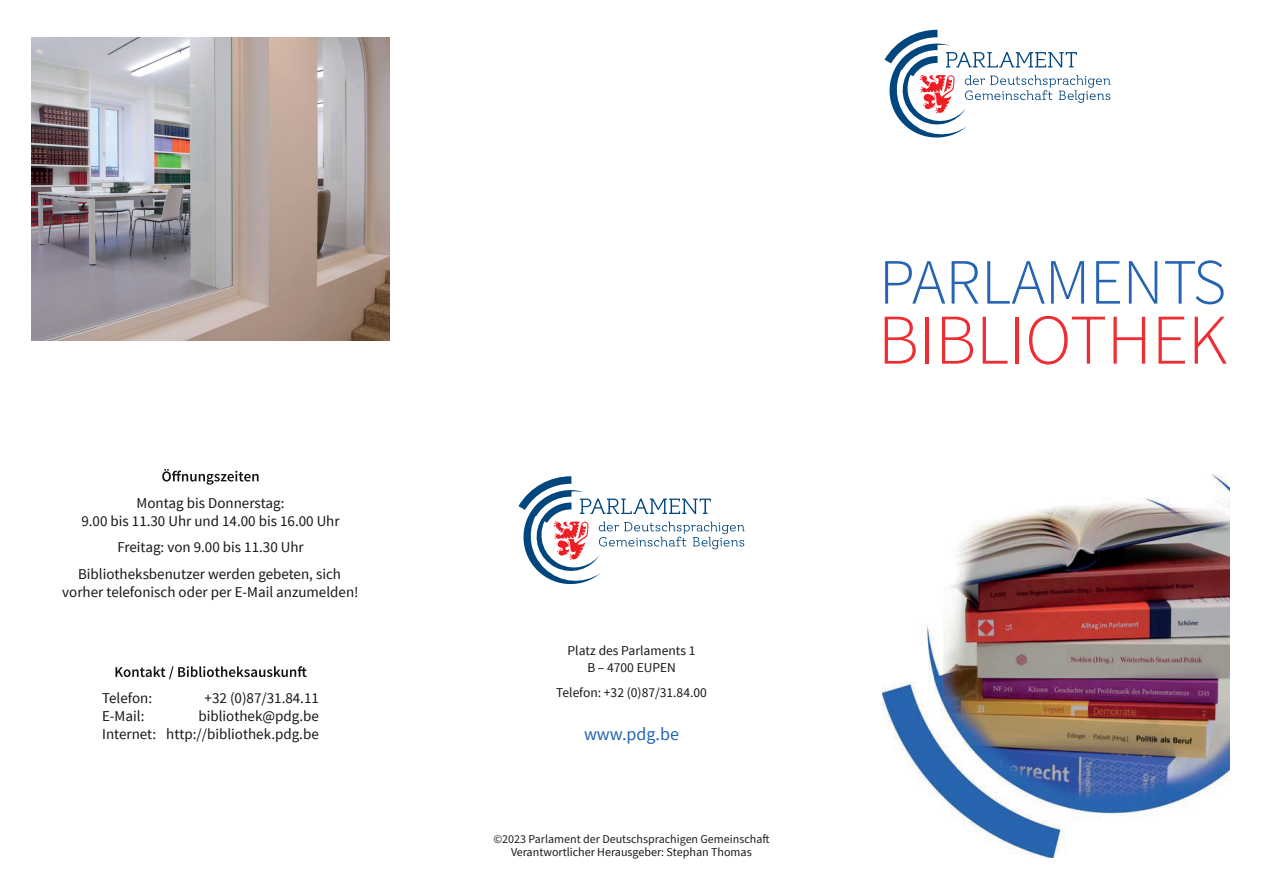
<style>
.page{position:relative;width:1263px;height:893px;background:#fff}
.page>*{position:absolute;margin:0;border:0;box-sizing:border-box;transform-origin:0 0}
.t1{font:300 71.25px "Source Sans Pro";color:#ee2e33}
.t2{font:300 64.5px "Source Sans Pro";color:#2664b1}
.t3{font:18px "Source Sans Pro";color:#2664b1}
.t4{font:15px/18px "Source Sans Pro";color:#171419;text-align:center}
.t5{font:13.5px/16.5px "Source Sans Pro";color:#171419;text-align:center}
.t6{font:12px "Source Sans Pro";color:#231f20}
.t7{font:12px "Source Sans Pro";color:#171419}
</style>
<div class="page">
<img style="left:882px;top:474px;width:347px;height:384px">
<svg style="left:162px;top:469px;width:97px;height:16px"></svg>
<svg style="left:115px;top:666px;width:192px;height:13px"></svg>
<img style="left:32px;top:37px;width:357px;height:303px">
<svg style="left:518px;top:476px;width:226px;height:108px"></svg>
<svg style="left:884px;top:30px;width:226px;height:108px"></svg>
<p class="t4" style="left:81px;top:494px;width:260px">Montag bis Donnerstag:<br>9.00 bis 11.30 Uhr und 14.00 bis 16.00 Uhr</p>
<p class="t4" style="left:78px;top:534px;width:264px;line-height:26.5px">Freitag: von 9.00 bis 11.30 Uhr<br>Bibliotheksbenutzer werden gebeten, sich</p>
<p class="t4" style="left:62px;top:583px;width:298px">vorher telefonisch oder per E-Mail anzumelden!</p>
<p class="t4" style="left:102px;top:690px;width:51px">Telefon:</p>
<p class="t4" style="left:205px;top:690px;width:116px">+32 (0)87/31.84.11</p>
<p class="t4" style="left:102px;top:708px;width:44px">E-Mail:</p>
<p class="t4" style="left:102px;top:708px;width:218px;text-align:right">bibliothek@pdg.be<br>Internet: http://bibliothek.pdg.be</p>
<p class="t5" style="left:568px;top:643px;width:129px">Platz des Parlaments 1<br>B – 4700 EUPEN</p>
<p class="t5" style="left:556px;top:684px;width:152px">Telefon: +32 (0)87/31.84.00</p>
<p class="t3" style="left:584px;top:722px;width:96px">www.pdg.be</p>
<p class="t6" style="left:493px;top:830px;width:278px">©2023 Parlament der Deutschsprachigen Gemeinschaft</p>
<p class="t7" style="left:511px;top:845px;width:242px">Verantwortlicher Herausgeber: Stephan Thomas</p>
<h2 class="t2" style="left:879px;top:243px;width:348px">PARLAMENTS</h2>
<h1 class="t1" style="left:878px;top:297px;width:351px">BIBLIOTHEK</h1>
</div>
